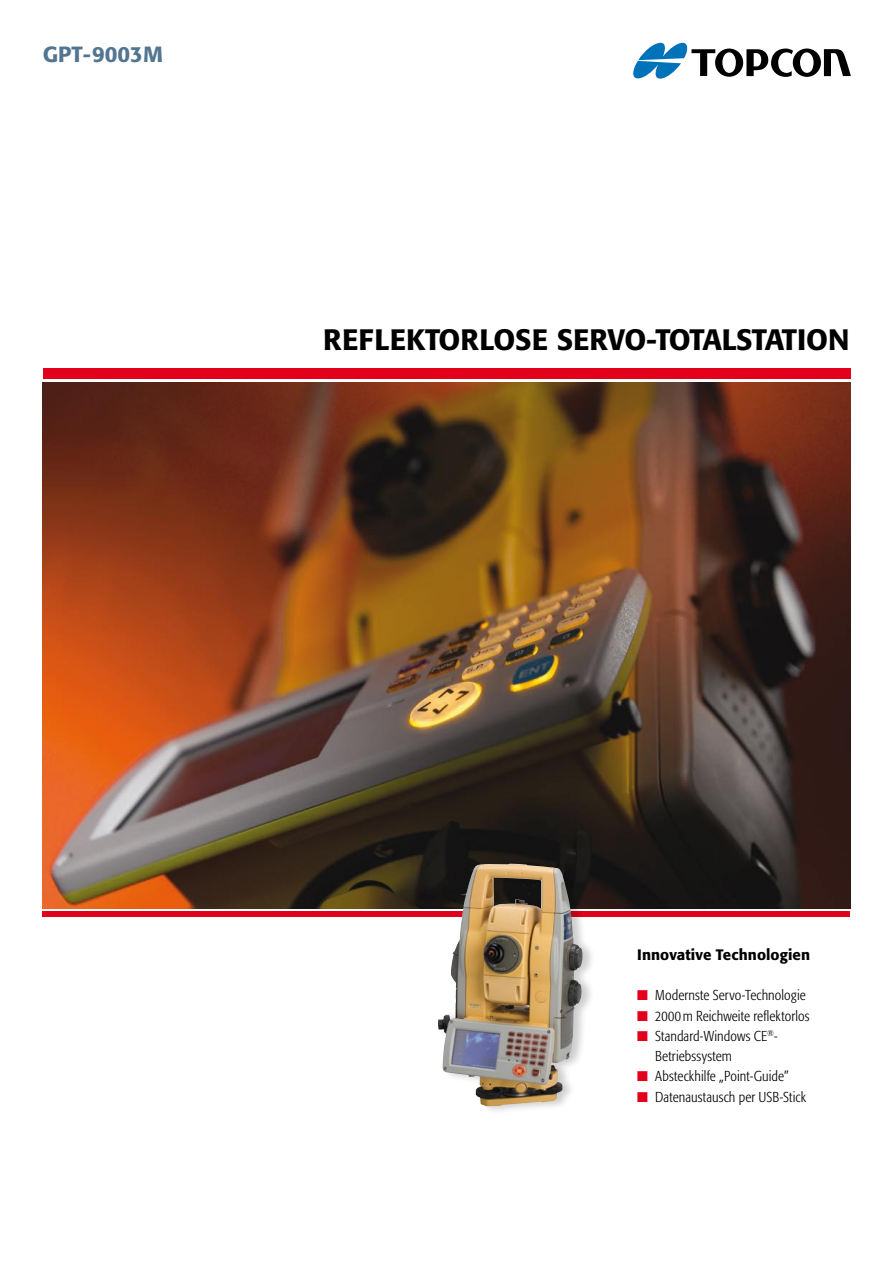
<style>
.page{position:relative;width:893px;height:1263px;background:#fff}
.page>*{position:absolute;margin:0;border:0;box-sizing:border-box;transform-origin:0 0}
.t1{font:500 29.25px "Formata";color:#000}
.t2{font:500 21.75px "Formata";color:#537690}
.t3{font:500 15px "Formata";letter-spacing:.005em;color:#000}
.t4{font:300 condensed 14.25px/20.2px "Formata";letter-spacing:.01em;color:#000}
.s1{color:#e2001a}
</style>
<div class="page">
<svg style="left:633px;top:43px;width:218px;height:36px"></svg>
<img style="left:43px;top:382px;width:807px;height:526px">
<div style="left:43px;top:368px;width:808px;height:11px;background:#e2001a"></div>
<div style="left:43px;top:912px;width:807px;height:5px;background:#e2001a"></div>
<div style="left:437px;top:859px;width:165px;height:262px;background:#000;opacity:.2"></div>
<img style="left:438px;top:864px;width:145px;height:242px">
<h2 class="t2" style="left:43px;top:41px;width:122px">GPT-9003M</h2>
<h1 class="t1" style="left:323px;top:322px;width:528px">REFLEKTORLOSE SERVO-TOTALSTATION</h1>
<p class="t3" style="left:637px;top:945px;width:174px">Innovative Technologien</p>
<p class="t4" style="left:637px;top:985px;width:170px"><span class="s1">■</span> Modernste Servo-Technologie</p>
<p class="t4" style="left:637px;top:1005px;width:174px"><span class="s1">■</span> 2000m Reichweite reflektorlos</p>
<p class="t4" style="left:655px;top:1026px;width:124px;text-indent:-18px"><span class="s1">■</span> Standard-Windows CE<sup>®</sup>-<br>Betriebssystem</p>
<p class="t4" style="left:637px;top:1066px;width:153px"><span class="s1">■</span> Absteckhilfe „Point-Guide”</p>
<p class="t4" style="left:637px;top:1086px;width:170px"><span class="s1">■</span> Datenaustausch per USB-Stick</p>
</div>
